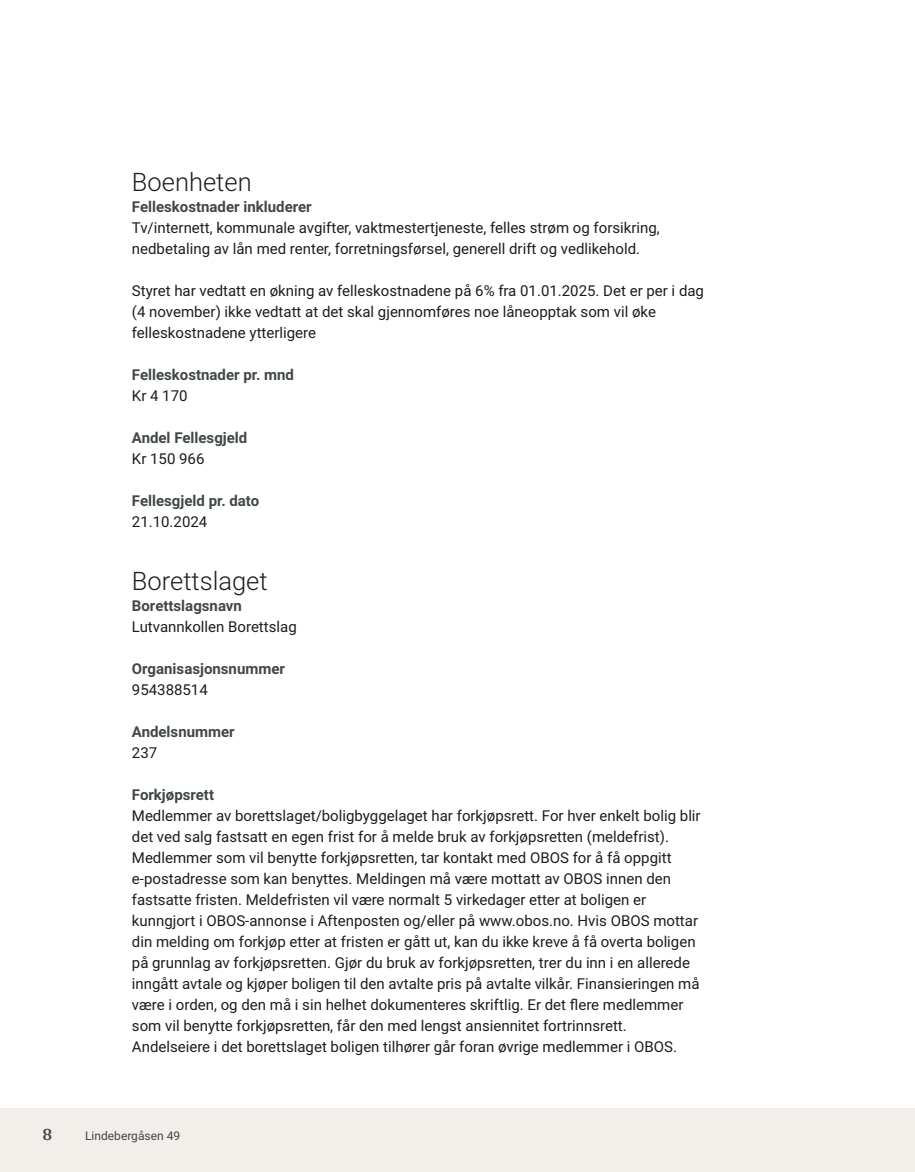
<style>
.page{position:relative;width:915px;height:1172px;background:#fff}
.page>*{position:absolute;margin:0;border:0;box-sizing:border-box;transform-origin:0 0}
.t1{font:300 25.5px "Roboto Vitec";color:#1d1d1b}
.t2{font:700 18px "Arya";color:#414749}
.t3{font:15px/21px "Roboto Vitec";color:#1d1d1b}
.t4{font:700 15px "Roboto Vitec";color:#414749}
.t5{font:12px "Roboto Vitec";color:#414749}
</style>
<div class="page">
<div style="left:0;top:1108px;width:914px;height:64px;background:#f2eeea"></div>
<h1 class="t1" style="left:132px;top:164px;width:121px">Boenheten</h1>
<p class="t4" style="left:132px;top:196px;width:181px">Felleskostnader inkluderer</p>
<p class="t3" style="left:132px;top:216px;width:529px">Tv/ internett, kommunale avgifter, vaktmestertjeneste, felles strøm og forsikring, nedbetaling av lån med renter, forretningsførsel, generell drift og vedlikehold.</p>
<p class="t3" style="left:132px;top:279px;width:573px">Styret har vedtatt en økning av felleskostnadene på 6% fra 01.01.2025. Det er per i dag (4 november) ikke vedtatt at det skal gjennomføres noe låneopptak som vil øke felleskostnadene ytterligere</p>
<p class="t4" style="left:132px;top:364px;width:164px">Felleskostnader pr. mnd</p>
<p class="t3" style="left:132px;top:384px;width:57px">Kr 4 170</p>
<p class="t4" style="left:132px;top:427px;width:117px">Andel Fellesgjeld</p>
<p class="t3" style="left:132px;top:447px;width:74px">Kr 150 966</p>
<p class="t4" style="left:132px;top:490px;width:129px">Fellesgjeld pr. dato</p>
<p class="t3" style="left:132px;top:510px;width:77px">21.10.2024</p>
<h1 class="t1" style="left:132px;top:563px;width:137px">Borettslaget</h1>
<p class="t4" style="left:132px;top:595px;width:111px">Borettslagsnavn</p>
<p class="t3" style="left:132px;top:615px;width:166px">Lutvannkollen Borettslag</p>
<p class="t4" style="left:132px;top:658px;width:154px">Organisasjonsnummer</p>
<p class="t3" style="left:132px;top:678px;width:77px">954388514</p>
<p class="t4" style="left:132px;top:721px;width:104px">Andelsnummer</p>
<p class="t3" style="left:132px;top:741px;width:27px">237</p>
<p class="t4" style="left:132px;top:784px;width:84px">Forkjøpsrett</p>
<p class="t3" style="left:132px;top:804px;width:570px">Medlemmer av borettslaget/ boligbyggelaget har forkjøpsrett. For hver enkelt bolig blir det ved salg fastsatt en egen frist for å melde bruk av forkjøpsretten (meldefrist).<br>Medlemmer som vil benytte forkjøpsretten, tar kontakt med OBOS for å få oppgitt e‑postadresse som kan benyttes. Meldingen må være mottatt av OBOS innen den fastsatte fristen. Meldefristen vil være normalt 5 virkedager etter at boligen er kunngjort i OBOS‑annonse i Aftenposten og/ eller på www.obos.no. Hvis OBOS mottar din melding om forkjøp etter at fristen er gått ut, kan du ikke kreve å få overta boligen på grunnlag av forkjøpsretten. Gjør du bruk av forkjøpsretten, trer du inn i en allerede inngått avtale og kjøper boligen til den avtalte pris på avtalte vilkår. Finansieringen må være i orden, og den må i sin helhet dokumenteres skriftlig. Er det flere medlemmer som vil benytte forkjøpsretten, får den med lengst ansiennitet fortrinnsrett.<br>Andelseiere i det borettslaget boligen tilhører går foran øvrige medlemmer i OBOS.</p>
<p class="t2" style="left:43px;top:1123px;width:11px">8</p>
<p class="t5" style="left:85px;top:1127px;width:97px">Lindebergåsen 49</p>
</div>
